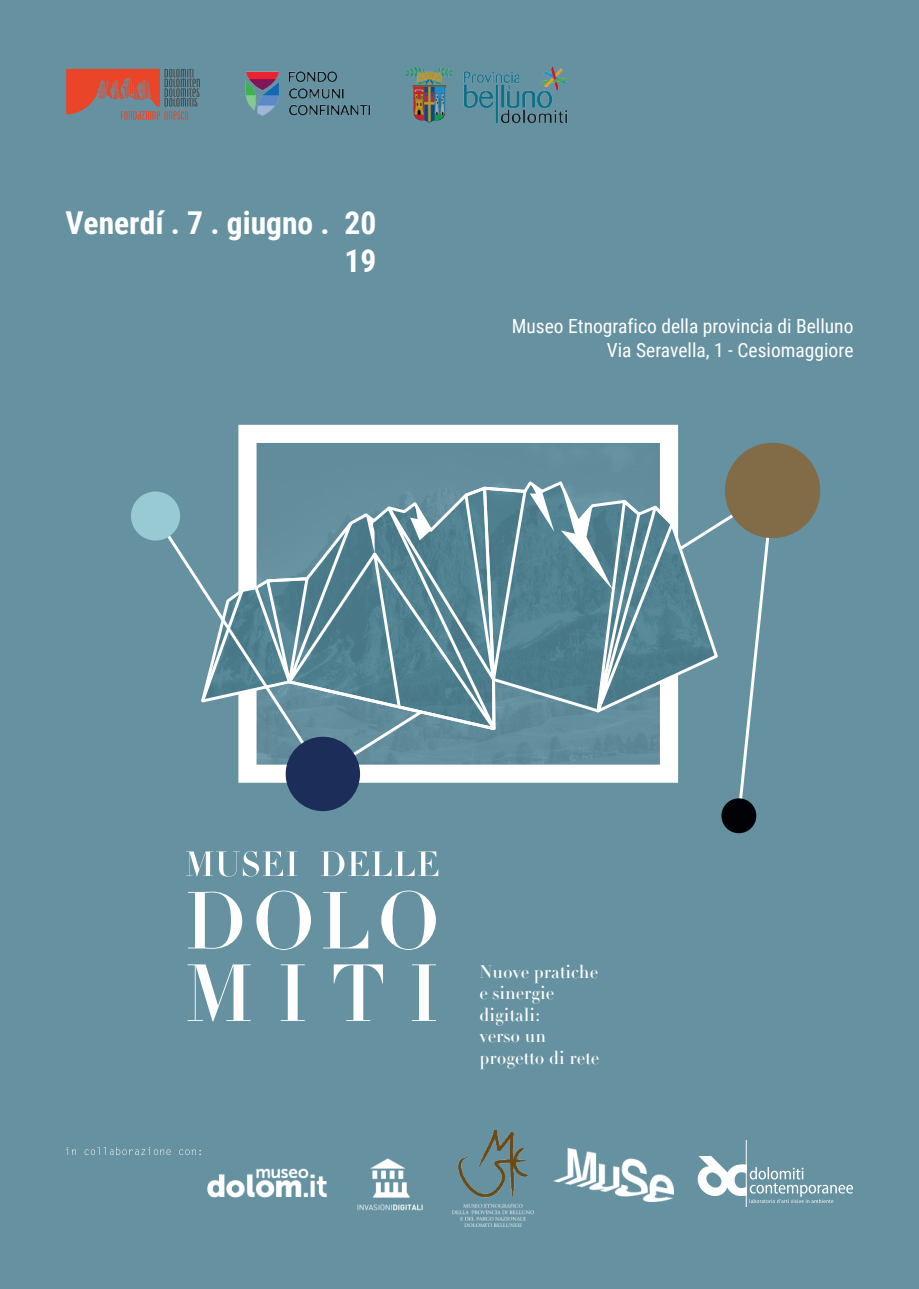
<style>
.page{position:relative;width:919px;height:1289px;background:#fff}
.page>*{position:absolute;margin:0;border:0;box-sizing:border-box;transform-origin:0 0}
.t1{font:700 31.5px/38.5px "Roboto Condensed";color:#fff;text-align:right}
.t2{font:19.5px/23.4px "Roboto Condensed";color:#fff;text-align:right}
.t3{font:18px/21.6px "Didot LT Pro Headline";color:#fff}
</style>
<div class="page">
<div style="left:0;top:0;width:918px;height:1288px;background:#6591a0"></div>
<svg style="left:66px;top:69px;width:134px;height:51px"></svg>
<img style="left:245px;top:71px;width:126px;height:45px">
<img style="left:406px;top:66px;width:161px;height:56px">
<svg style="left:66px;top:1147px;width:10px;height:7px"></svg>
<svg style="left:85px;top:1147px;width:86px;height:7px"></svg>
<svg style="left:179px;top:1149px;width:22px;height:6px"></svg>
<svg style="left:186px;top:850px;width:111px;height:26px"></svg>
<svg style="left:321px;top:851px;width:117px;height:25px"></svg>
<svg style="left:188px;top:891px;width:54px;height:57px"></svg>
<svg style="left:256px;top:890px;width:55px;height:59px"></svg>
<svg style="left:323px;top:892px;width:45px;height:56px"></svg>
<svg style="left:381px;top:890px;width:55px;height:59px"></svg>
<svg style="left:187px;top:964px;width:63px;height:57px"></svg>
<svg style="left:280px;top:964px;width:25px;height:56px"></svg>
<svg style="left:334px;top:964px;width:49px;height:56px"></svg>
<svg style="left:412px;top:964px;width:24px;height:56px"></svg>
<svg style="left:425px;top:593px;width:129px;height:81px"></svg>
<svg style="left:238px;top:425px;width:440px;height:168px"></svg>
<svg style="left:238px;top:674px;width:322px;height:108px"></svg>
<svg style="left:560px;top:483px;width:210px;height:335px"></svg>
<svg style="left:152px;top:512px;width:273px;height:266px"></svg>
<div style="left:131px;top:491px;width:49px;height:49px;background:#97cad2;border-radius:50%"></div>
<div style="left:721px;top:798px;width:35px;height:35px;background:#020206;border-radius:50%"></div>
<div style="left:724px;top:443px;width:96px;height:95px;background:#816c47;border-radius:50%"></div>
<div style="left:286px;top:736px;width:74px;height:75px;background:#1d2d59;border-radius:50%"></div>
<img style="left:357px;top:1158px;width:66px;height:53px">
<img style="left:453px;top:1130px;width:80px;height:96px">
<img style="left:207px;top:1168px;width:120px;height:30px">
<img style="left:554px;top:1148px;width:119px;height:53px">
<hr style="left:746px;top:1139px;width:1px;height:67px;background:#fff">
<svg style="left:697px;top:1156px;width:156px;height:46px"></svg>
<h1 class="t1" style="left:65px;top:202px;width:312px">Venerdí . 7 . giugno . 20<br>19</h1>
<p class="t2" style="left:511px;top:314px;width:343px">Museo Etnografico della provincia di Belluno<br>Via Seravella, 1 - Cesiomaggiore</p>
<p class="t3" style="left:479px;top:961px;width:121px">Nuove pratiche e sinergie digitali:<br>verso un progetto di rete</p>
</div>
